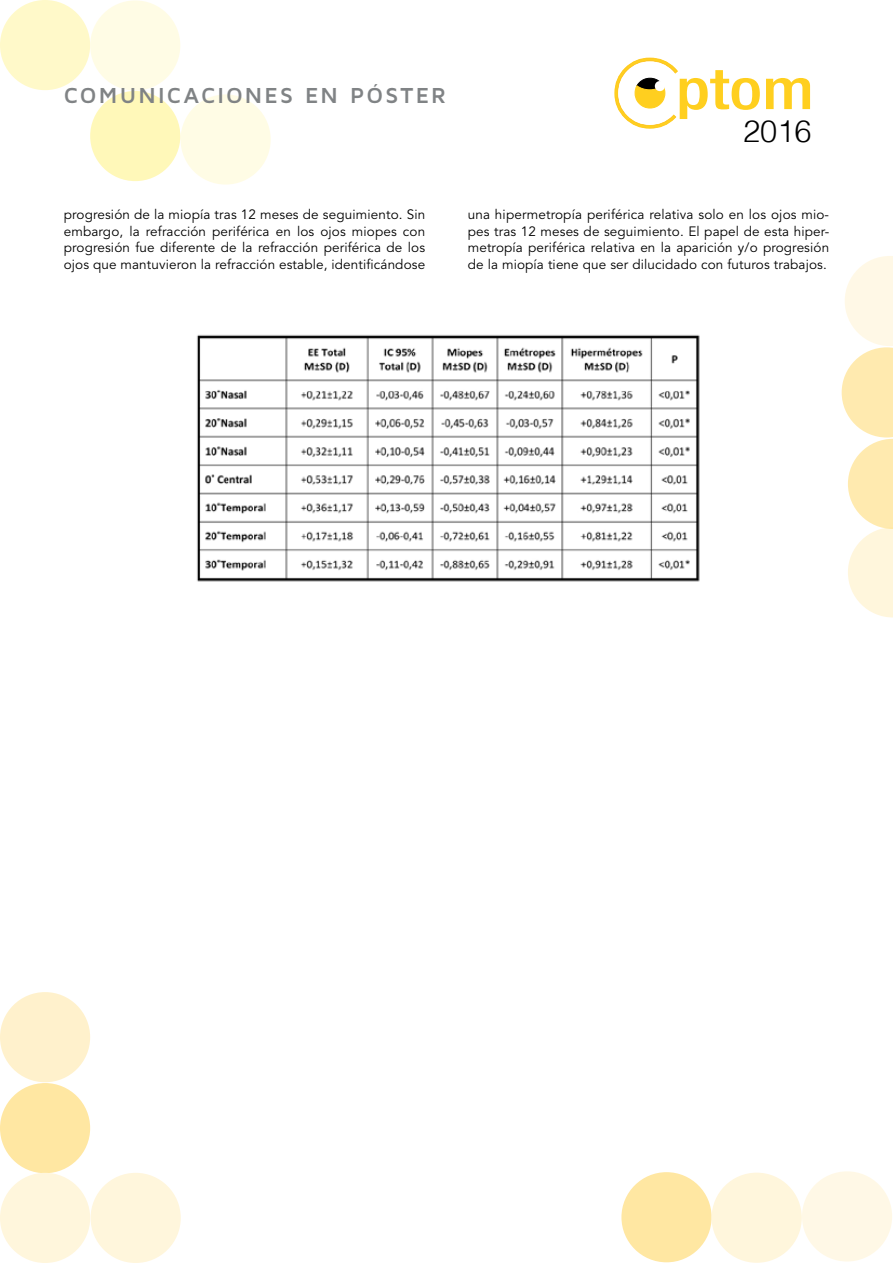
<style>
.page{position:relative;width:893px;height:1263px;background:#fff}
.page>*{position:absolute;margin:0;border:0;box-sizing:border-box;transform-origin:0 0}
.t1{font:300 30.75px "Helvetica";color:#000}
.t2{font:700 22.5px "Maven Pro";letter-spacing:.095em;color:#808385}
.t3{font:13.5px/16.5px "Avenir LT Std";letter-spacing:.01em;color:#000;text-align:justify}
</style>
<div class="page">
<div style="left:181px;top:94px;width:90px;height:91px;background:#fffce5;border-radius:50%"></div>
<div style="left:0;top:0;width:90px;height:90px;background:#fff9c9;border-radius:50%"></div>
<div style="left:90px;top:91px;width:90px;height:90px;background:#fff8b9;border-radius:50%"></div>
<div style="left:90px;top:0;width:90px;height:91px;background:#fffce5;border-radius:50%"></div>
<svg style="left:766px;top:78px;width:44px;height:31px"></svg>
<svg style="left:614px;top:57px;width:146px;height:72px"></svg>
<svg style="left:842px;top:256px;width:51px;height:361px"></svg>
<div style="left:802px;top:1171px;width:90px;height:90px;background:#fff8e6;border-radius:50%"></div>
<div style="left:621px;top:1172px;width:91px;height:90px;background:#ffe7a2;border-radius:50%"></div>
<div style="left:712px;top:1172px;width:90px;height:91px;background:#fff6dc;border-radius:50%"></div>
<div style="left:0;top:992px;width:90px;height:90px;background:#fff1cc;border-radius:50%"></div>
<div style="left:0;top:1083px;width:90px;height:90px;background:#ffe7a2;border-radius:50%"></div>
<div style="left:0;top:1173px;width:90px;height:90px;background:#fff6dc;border-radius:50%"></div>
<div style="left:91px;top:1173px;width:90px;height:90px;background:#fff6dc;border-radius:50%"></div>
<img style="left:196px;top:334px;width:504px;height:248px">
<h2 class="t2" style="left:64px;top:81px;width:257px">COMUNICACIONES EN</h2>
<h2 class="t2" style="left:350px;top:81px;width:97px">PÓSTER</h2>
<h1 class="t1" style="left:743px;top:106px;width:70px">2016</h1>
<p class="t3" style="left:64px;top:206px;width:363px">progresión de la miopía tras 12 meses de seguimiento. Sin embargo, la refracción periférica en los ojos miopes con progresión fue diferente de la refracción periférica de los ojos que mantuvieron la refracción estable, identificándose</p>
<p class="t3" style="left:468px;top:206px;width:363px">una hipermetropía periférica relativa solo en los ojos mio&shy;pes tras 12 meses de seguimiento. El papel de esta hiper&shy;metropía periférica relativa en la aparición y/o progresión de la miopía tiene que ser dilucidado con futuros trabajos.</p>
</div>
